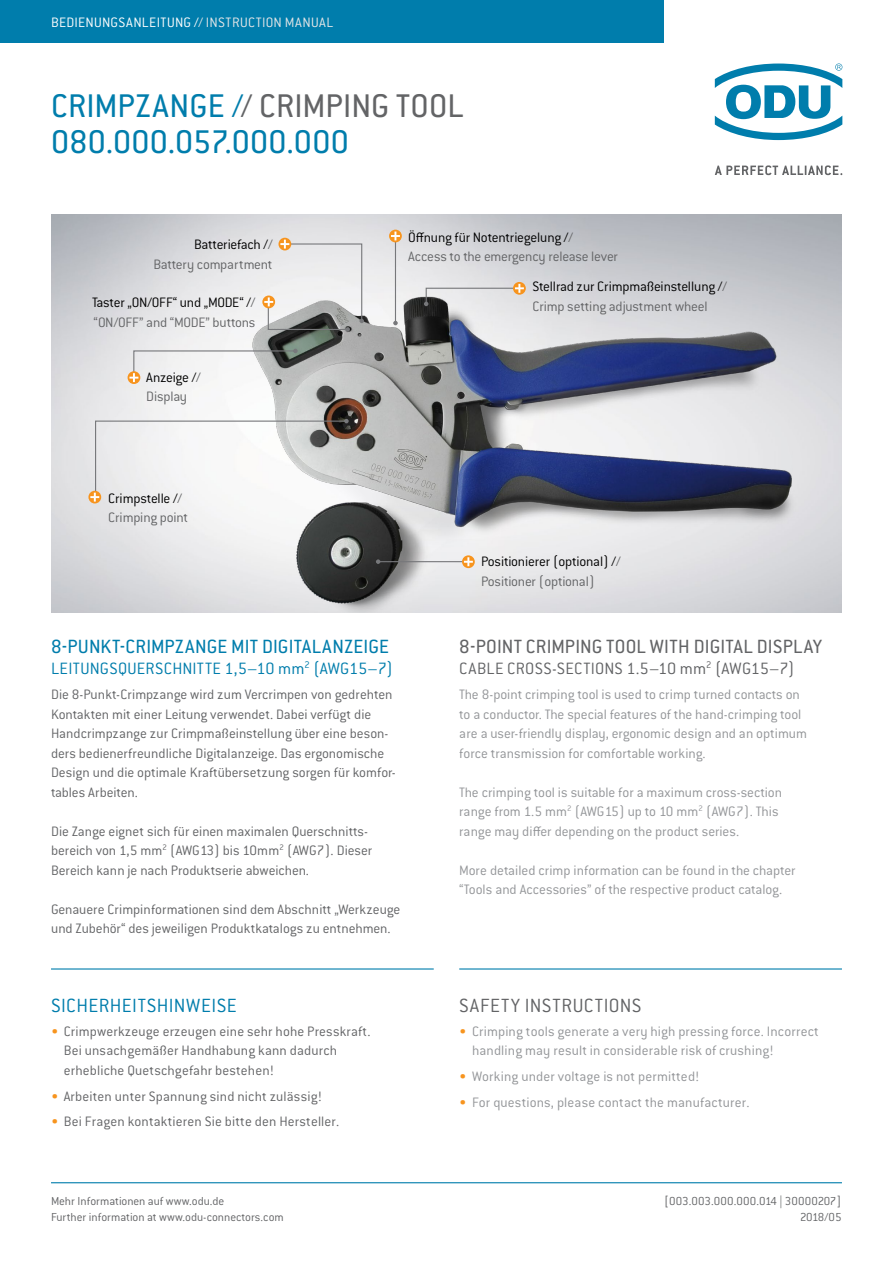
<style>
.page{position:relative;width:893px;height:1263px;background:#fff}
.page>*{position:absolute;margin:0;border:0;box-sizing:border-box;transform-origin:0 0}
.t1{font:36px "Conduit ITC Pro";letter-spacing:.005em;color:#636466}
.t2{font:36px "Conduit ITC Pro";letter-spacing:.01em;color:#007dac}
.t3{font:21px "Conduit ITC Pro";letter-spacing:.01em;color:#636466}
.t4{font:21px "Conduit ITC Pro";letter-spacing:.015em;color:#007dac}
.t5{font:300 21px "Conduit ITC Pro";letter-spacing:.02em;color:#007dac}
.t6{font:300 21px "Conduit ITC Pro";letter-spacing:.03em;color:#636466}
.t7{font:300 18px "Conduit ITC Pro";letter-spacing:.01em;color:#007dac}
.t8{font:300 18px "Conduit ITC Pro";letter-spacing:.01em;color:#636466}
.t9{font:300 15px/19.5px "Conduit ITC Pro";color:#636466}
.t10{font:300 15px/19.5px "Conduit ITC Pro";color:#939598}
.t11{font:300 15px/19.5px "Conduit ITC Pro";letter-spacing:-.015em;color:#000}
.t12{font:300 15px "Conduit ITC Pro";letter-spacing:-.02em;color:#636466}
.t13{font:300 15px "Conduit ITC Pro";letter-spacing:.02em;color:#fff}
.t14{font:300 12.75px "Conduit ITC Pro";letter-spacing:-.005em;color:#636466}
.s1{color:#e6e7e8}
.s2{color:#007dac}
.s3{color:#636466}
.s4{font-weight:400;color:#f7941e}
</style>
<div class="page">
<hr style="left:51px;top:968px;width:383px;height:1px;background:#007dac">
<hr style="left:459px;top:968px;width:383px;height:1px;background:#007dac">
<hr style="left:51px;top:1182px;width:791px;height:1px;background:#007dac">
<svg style="left:715px;top:165px;width:127px;height:10px"></svg>
<svg style="left:715px;top:64px;width:127px;height:76px"></svg>
<img style="left:51px;top:214px;width:791px;height:398px">
<img style="left:227px;top:226px;width:578px;height:386px">
<hr style="left:395px;top:240px;width:1px;height:83px;background:#77787b">
<svg style="left:393px;top:321px;width:5px;height:4px"></svg>
<svg style="left:88px;top:491px;width:13px;height:12px"></svg>
<svg style="left:90px;top:419px;width:259px;height:83px"></svg>
<svg style="left:128px;top:371px;width:12px;height:13px"></svg>
<svg style="left:129px;top:349px;width:169px;height:33px"></svg>
<svg style="left:513px;top:282px;width:13px;height:13px"></svg>
<svg style="left:424px;top:284px;width:100px;height:22px;background:#d2cfcd"></svg>
<svg style="left:278px;top:238px;width:13px;height:12px"></svg>
<svg style="left:262px;top:296px;width:13px;height:12px"></svg>
<svg style="left:264px;top:240px;width:100px;height:92px"></svg>
<svg style="left:389px;top:230px;width:13px;height:12px"></svg>
<svg style="left:391px;top:232px;width:9px;height:8px"></svg>
<hr style="left:378px;top:561px;width:85px;height:1px;background:#77787b">
<svg style="left:376px;top:559px;width:4px;height:5px"></svg>
<svg style="left:462px;top:555px;width:13px;height:13px"></svg>
<svg style="left:464px;top:557px;width:9px;height:9px"></svg>
<div style="left:0;top:0;width:663px;height:43px;background:#007dac"></div>
<p class="t13" style="left:51px;top:14px;width:284px">BEDIENUNGSANLEITUNG /<span class="s1">/ INSTRUCTION MANUAL</span></p>
<p class="t1" style="left:51px;top:86px;width:414px"><span class="s2">CRIMPZANGE /</span>/ CRIMPING TOOL</p>
<p class="t2" style="left:51px;top:122px;width:299px">080.000.057.000.000</p>
<p class="t11" style="left:194px;top:235px;width:80px">Batteriefach /<span class="s3">/</span></p>
<p class="t12" style="left:153px;top:256px;width:121px">Battery compartment</p>
<p class="t11" style="left:92px;top:293px;width:165px">Taster „ON/OFF“ und „MODE“ /<span class="s3">/</span></p>
<p class="t12" style="left:94px;top:314px;width:163px">“ON/OFF” and “MODE” buttons</p>
<p class="t11" style="left:146px;top:367px;width:56px">Anzeige /<span class="s3">/</span></p>
<p class="t9" style="left:146px;top:387px;width:42px">Display</p>
<p class="t11" style="left:408px;top:228px;width:166px">Öffnung für Notentriegelung /<span class="s3">/</span></p>
<p class="t9" style="left:408px;top:247px;width:211px">Access to the emergency release lever</p>
<p class="t11" style="left:532px;top:277px;width:196px">Stellrad zur Crimpmaßeinstellung /<span class="s3">/<br>Crimp setting adjustment wheel</span></p>
<p class="t11" style="left:108px;top:488px;width:76px">Crimpstelle /<span class="s3">/</span></p>
<p class="t9" style="left:108px;top:508px;width:81px">Crimping point</p>
<p class="t4" style="left:51px;top:634px;width:339px">8-PUNKT-CRIMPZANGE MIT DIGITALANZEIGE</p>
<p class="t7" style="left:51px;top:658px;width:343px">LEITUNGSQUERSCHNITTE 1,5–10 mm<sup>2</sup> (AWG15–7)</p>
<p class="t9" style="left:51px;top:685px;width:346px">Die 8-Punkt-Crimpzange wird zum Vercrimpen von gedrehten Kontakten mit einer Leitung verwendet. Dabei verfügt die Handcrimpzange zur Crimpmaßeinstellung über eine beson&shy;ders bedienerfreundliche Digitalanzeige. Das ergonomische Design und die optimale Kraftübersetzung sorgen für komfor&shy;tables Arbeiten.</p>
<p class="t9" style="left:51px;top:822px;width:323px">Die Zange eignet sich für einen maximalen Querschnitts&shy;bereich von 1,5 mm<sup>2</sup> (AWG13) bis 10mm<sup>2</sup> (AWG7). Dieser<br>Bereich kann je nach Produktserie abweichen.</p>
<p class="t9" style="left:51px;top:900px;width:351px">Genauere Crimpinformationen sind dem Abschnitt „Werkzeuge und Zubehör“ des jeweiligen Produktkatalogs zu entnehmen.</p>
<p class="t5" style="left:51px;top:994px;width:187px">SICHERHEITSHINWEISE</p>
<p class="t9" style="left:64px;top:1021px;width:308px;text-indent:-13px"><span class="s4">•</span> Crimpwerkzeuge erzeugen eine sehr hohe Presskraft.<br>Bei unsachgemäßer Handhabung kann dadurch erhebliche Quetschgefahr bestehen!</p>
<p class="t9" style="left:51px;top:1086px;width:273px"><span class="s4">•</span> Arbeiten unter Spannung sind nicht zulässig!</p>
<p class="t9" style="left:51px;top:1112px;width:290px"><span class="s4">•</span> Bei Fragen kontaktieren Sie bitte den Hersteller.</p>
<p class="t14" style="left:51px;top:1194px;width:175px">Mehr Informationen auf www.odu.de</p>
<p class="t14" style="left:51px;top:1210px;width:234px">Further information at www.odu-connectors.com</p>
<p class="t11" style="left:481px;top:552px;width:141px">Positionierer (optional) /<span class="s3">/</span></p>
<p class="t9" style="left:481px;top:571px;width:115px">Positioner (optional)</p>
<p class="t3" style="left:459px;top:634px;width:364px">8-POINT CRIMPING TOOL WITH DIGITAL DISPLAY</p>
<p class="t8" style="left:459px;top:658px;width:337px">CABLE CROSS-SECTIONS 1.5–10 mm<sup>2</sup> (AWG15–7)</p>
<p class="t10" style="left:459px;top:685px;width:349px">The 8-point crimping tool is used to crimp turned contacts on to a conductor. The special features of the hand-crimping tool are a user-friendly display, ergonomic design and an optimum force transmission for comfortable working.</p>
<p class="t10" style="left:459px;top:783px;width:324px">The crimping tool is suitable for a maximum cross-section range from 1.5 mm<sup>2</sup> (AWG15) up to 10 mm<sup>2</sup> (AWG7). This range may differ depending on the product series.</p>
<p class="t10" style="left:459px;top:861px;width:338px">More detailed crimp information can be found in the chapter “Tools and Accessories” of the respective product catalog.</p>
<p class="t6" style="left:459px;top:994px;width:184px">SAFETY INSTRUCTIONS</p>
<p class="t10" style="left:472px;top:1021px;width:348px;text-indent:-13px"><span class="s4">•</span> Crimping tools generate a very high pressing force. Incorrect handling may result in considerable risk of crushing!</p>
<p class="t10" style="left:459px;top:1067px;width:242px"><span class="s4">•</span> Working under voltage is not permitted!</p>
<p class="t10" style="left:459px;top:1093px;width:292px"><span class="s4">•</span> For questions, please contact the manufacturer.</p>
<p class="t14" style="left:664px;top:1194px;width:179px">[003.003.000.000.014 | 30000207]</p>
<p class="t14" style="left:800px;top:1210px;width:43px">2018/05</p>
</div>
